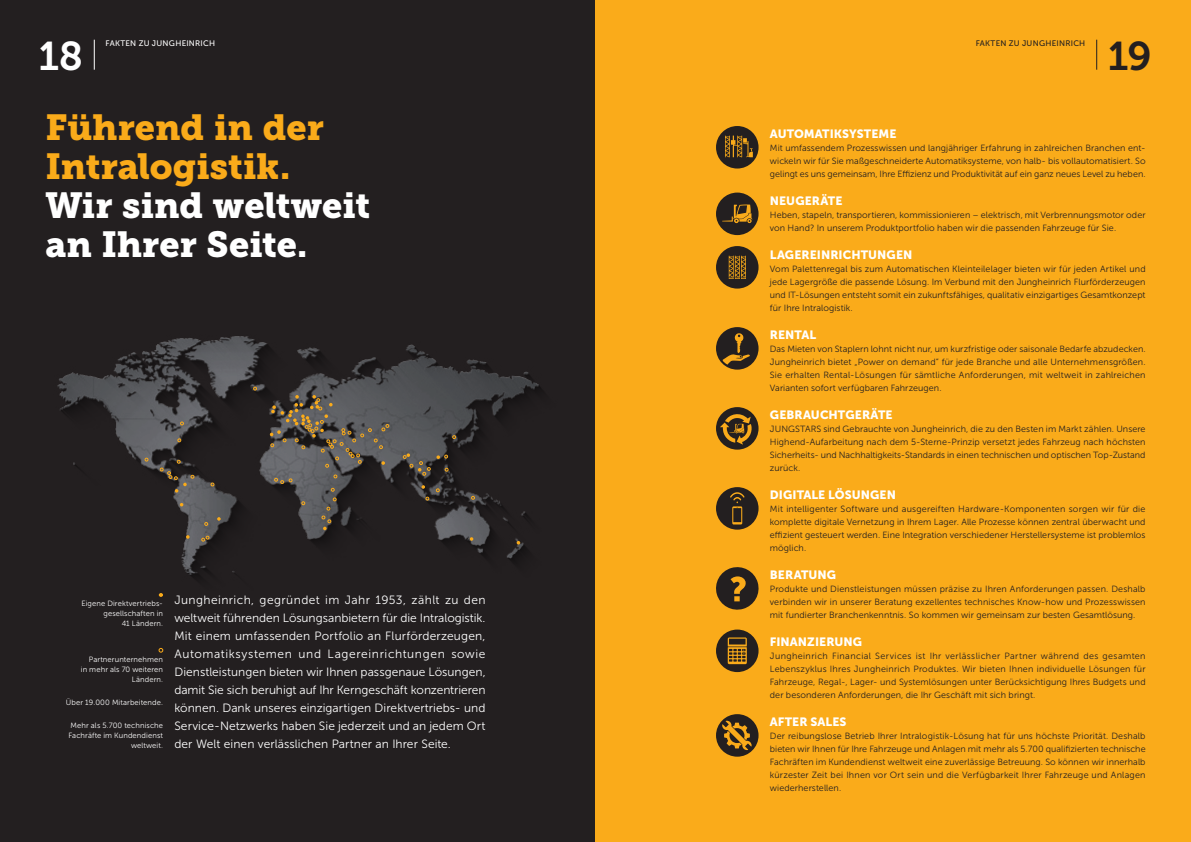
<style>
.page{position:relative;width:1191px;height:842px;background:#fff}
.page>*{position:absolute;margin:0;border:0;box-sizing:border-box;transform-origin:0 0}
.t1{font:40px "Museo JH Slab 700";color:#fff}
.t2{font:40px "Museo JH Slab 700";color:#231f20}
.t3{font:36px/39px "Museo JH Slab 900";color:#fff}
.t4{font:36px/39px "Museo JH Slab 900";color:#faab1a}
.t5{font:12px/18px "Museo JH Sans 300";letter-spacing:.005em;color:#fff;text-align:justify}
.t6{font:12px "Museo JH Sans 900";letter-spacing:.005em;color:#fff}
.t7{font:9px/13px "Museo JH Sans 300";letter-spacing:.005em;color:#231f20;text-align:justify}
.t8{font:8px "Museo JH Sans 500";letter-spacing:.03em;color:#fff}
.t9{font:8px "Museo JH Sans 500";letter-spacing:.03em;color:#231f20}
.t10{font:7.6px/10px "Museo JH Sans 300";letter-spacing:.015em;color:#fff;text-align:right}
</style>
<div class="page">
<div style="left:0;top:0;width:595px;height:842px;background:#231f20"></div>
<div style="left:595px;top:0;width:596px;height:842px;background:#faab1a"></div>
<svg style="left:716px;top:714px;width:42px;height:43px"></svg>
<svg style="left:716px;top:629px;width:42px;height:43px"></svg>
<svg style="left:716px;top:567px;width:43px;height:43px"></svg>
<svg style="left:716px;top:487px;width:42px;height:43px"></svg>
<svg style="left:716px;top:407px;width:42px;height:43px"></svg>
<svg style="left:716px;top:327px;width:42px;height:43px"></svg>
<svg style="left:716px;top:246px;width:42px;height:43px"></svg>
<svg style="left:716px;top:193px;width:42px;height:42px"></svg>
<svg style="left:716px;top:126px;width:42px;height:43px"></svg>
<img style="left:57px;top:336px;width:485px;height:242px">
<svg style="left:186px;top:535px;width:4px;height:4px"></svg>
<svg style="left:217px;top:517px;width:4px;height:4px"></svg>
<svg style="left:421px;top:485px;width:4px;height:4px"></svg>
<svg style="left:470px;top:537px;width:3px;height:4px"></svg>
<svg style="left:180px;top:422px;width:4px;height:3px"></svg>
<svg style="left:253px;top:387px;width:4px;height:3px"></svg>
<svg style="left:204px;top:522px;width:4px;height:4px"></svg>
<svg style="left:201px;top:536px;width:8px;height:5px"></svg>
<svg style="left:322px;top:516px;width:9px;height:14px"></svg>
<svg style="left:301px;top:501px;width:4px;height:4px"></svg>
<svg style="left:274px;top:478px;width:18px;height:6px"></svg>
<svg style="left:436px;top:455px;width:12px;height:4px"></svg>
<svg style="left:452px;top:435px;width:4px;height:4px"></svg>
<svg style="left:403px;top:453px;width:27px;height:23px"></svg>
<svg style="left:425px;top:497px;width:4px;height:3px"></svg>
<svg style="left:436px;top:488px;width:3px;height:4px"></svg>
<svg style="left:471px;top:496px;width:4px;height:4px"></svg>
<svg style="left:516px;top:541px;width:4px;height:3px"></svg>
<svg style="left:177px;top:439px;width:4px;height:3px"></svg>
<svg style="left:160px;top:460px;width:34px;height:33px"></svg>
<svg style="left:270px;top:395px;width:119px;height:72px"></svg>
<svg style="left:159px;top:593px;width:4px;height:4px"></svg>
<svg style="left:159px;top:648px;width:4px;height:4px"></svg>
<hr style="left:94px;top:40px;width:1px;height:30px;background:#fff">
<hr style="left:1096px;top:40px;width:1px;height:30px;background:#231f20">
<h1 class="t1" style="left:39px;top:33px;width:45px">18</h1>
<p class="t8" style="left:106px;top:39px;width:111px">FAKTEN ZU JUNGHEINRICH</p>
<p class="t9" style="left:975px;top:39px;width:111px">FAKTEN ZU JUNGHEINRICH</p>
<h1 class="t2" style="left:1108px;top:33px;width:45px">19</h1>
<h2 class="t4" style="left:45px;top:109px;width:280px">Führend in der<br>Intralogistik.</h2>
<h2 class="t3" style="left:45px;top:187px;width:326px">Wir sind weltweit an Ihrer Seite.</h2>
<p class="t10" style="left:81px;top:598px;width:83px">Eigene Direktvertriebs&shy;gesellschaften in<br>41 Ländern.</p>
<p class="t10" style="left:81px;top:654px;width:84px">Partnerunternehmen in mehr als 70 weiteren<br>Ländern.</p>
<p class="t10" style="left:66px;top:697px;width:99px">Über 19.000 Mitarbeitende.</p>
<p class="t10" style="left:69px;top:720px;width:96px">Mehr als 5.700 technische<br>Fachräfte im Kundendienst weltweit.</p>
<p class="t5" style="left:174px;top:590px;width:313px">Jungheinrich, gegründet im Jahr 1953, zählt zu den weltweit führenden Lösungsanbietern für die Intralogistik.<br>Mit einem umfassenden Portfolio an Flurförderzeugen, Automatiksystemen und Lagereinrichtungen sowie Dienstleistungen bieten wir Ihnen passgenaue Lösungen, damit Sie sich beruhigt auf Ihr Kerngeschäft konzentrieren können. Dank unseres einzigartigen Direktvertriebs- und Service-Netzwerks haben Sie jederzeit und an jedem Ort der Welt einen verlässlichen Partner an Ihrer Seite.</p>
<h3 class="t6" style="left:770px;top:127px;width:128px">AUTOMATIKSYSTEME</h3>
<p class="t7" style="left:770px;top:141px;width:377px">Mit umfassendem Prozesswissen und langjähriger Erfahrung in zahlreichen Branchen ent&shy;wickeln wir für Sie maßgeschneiderte Automatiksysteme, von halb- bis vollautomatisiert. So gelingt es uns gemeinsam, Ihre Effizienz und Produktivität auf ein ganz neues Level zu heben.</p>
<h3 class="t6" style="left:770px;top:194px;width:74px">NEUGERÄTE</h3>
<p class="t7" style="left:770px;top:208px;width:377px">Heben, stapeln, transportieren, kommissionieren – elektrisch, mit Verbrennungsmotor oder von Hand? In unserem Produktportfolio haben wir die passenden Fahrzeuge für Sie.</p>
<h3 class="t6" style="left:770px;top:248px;width:144px">LAGEREINRICHTUNGEN</h3>
<p class="t7" style="left:770px;top:262px;width:377px">Vom Palettenregal bis zum Automatischen Kleinteilelager bieten wir für jeden Artikel und jede Lagergröße die passende Lösung. Im Verbund mit den Jungheinrich Flurförderzeugen und IT-Lösungen entsteht somit ein zukunftsfähiges, qualitativ einzigartiges Gesamtkonzept für Ihre Intralogistik.</p>
<h3 class="t6" style="left:770px;top:328px;width:48px">RENTAL</h3>
<p class="t7" style="left:770px;top:342px;width:377px">Das Mieten von Staplern lohnt nicht nur, um kurzfristige oder saisonale Bedarfe abzudecken.<br>Jungheinrich bietet „Power on demand“ für jede Branche und alle Unternehmensgrößen.<br>Sie erhalten Rental-Lösungen für sämtliche Anforderungen, mit weltweit in zahlreichen Varianten sofort verfügbaren Fahrzeugen.</p>
<h3 class="t6" style="left:770px;top:408px;width:124px">GEBRAUCHTGERÄTE</h3>
<p class="t7" style="left:770px;top:422px;width:377px">JUNGSTARS sind Gebrauchte von Jungheinrich, die zu den Besten im Markt zählen. Unsere Highend-Aufarbeitung nach dem 5-Sterne-Prinzip versetzt jedes Fahrzeug nach höchsten Sicherheits- und Nachhaltigkeits-Standards in einen technischen und optischen Top-Zustand zurück.</p>
<h3 class="t6" style="left:770px;top:488px;width:128px">DIGITALE LÖSUNGEN</h3>
<p class="t7" style="left:770px;top:502px;width:377px">Mit intelligenter Software und ausgereiften Hardware-Komponenten sorgen wir für die komplette digitale Vernetzung in Ihrem Lager. Alle Prozesse können zentral überwacht und effizient gesteuert werden. Eine Integration verschiedener Herstellersysteme ist problemlos möglich.</p>
<h3 class="t6" style="left:770px;top:568px;width:68px">BERATUNG</h3>
<p class="t7" style="left:770px;top:582px;width:377px">Produkte und Dienstleistungen müssen präzise zu Ihren Anforderungen passen. Deshalb verbinden wir in unserer Beratung exzellentes technisches Know-how und Prozesswissen mit fundierter Branchenkenntnis. So kommen wir gemeinsam zur besten Gesamtlösung.</p>
<h3 class="t6" style="left:770px;top:635px;width:94px">FINANZIERUNG</h3>
<p class="t7" style="left:770px;top:649px;width:377px">Jungheinrich Financial Services ist Ihr verlässlicher Partner während des gesamten Lebenszyklus Ihres Jungheinrich Produktes. Wir bieten Ihnen individuelle Lösungen für Fahrzeuge, Regal-, Lager- und Systemlösungen unter Berücksichtigung Ihres Budgets und der besonderen Anforderungen, die Ihr Geschäft mit sich bringt.</p>
<h3 class="t6" style="left:770px;top:715px;width:78px">AFTER SALES</h3>
<p class="t7" style="left:770px;top:729px;width:377px">Der reibungslose Betrieb Ihrer Intralogistik-Lösung hat für uns höchste Priorität. Deshalb bieten wir Ihnen für Ihre Fahrzeuge und Anlagen mit mehr als 5.700 qualifizierten technische Fachräften im Kundendienst weltweit eine zuverlässige Betreuung. So können wir innerhalb kürzester Zeit bei Ihnen vor Ort sein und die Verfügbarkeit Ihrer Fahrzeuge und Anlagen wiederherstellen.</p>
</div>
